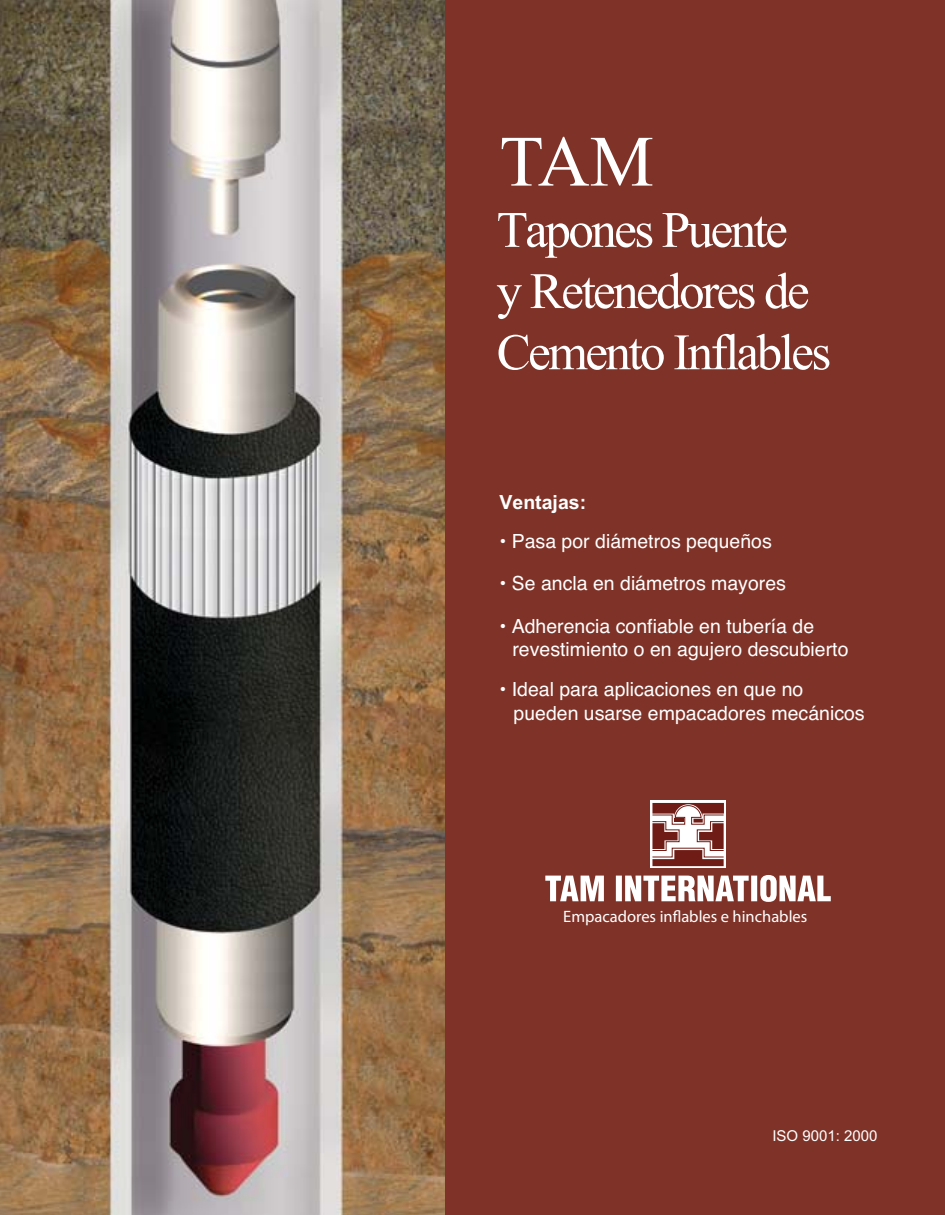
<style>
.page{position:relative;width:945px;height:1215px;background:#fff}
.page>*{position:absolute;margin:0;border:0;box-sizing:border-box;transform-origin:0 0}
.t1{font:72px "Times New Roman";color:#fff}
.t2{font:51px/61.2px "Times New Roman";letter-spacing:-.05em;color:#fff}
.t3{font:19.5px/23.4px "Helvetica";color:#fff}
.t4{font:700 19.5px "Arial";color:#fff}
.t5{font:16.5px "Myriad Pro";color:#fff}
.t6{font:15px "Arial";color:#fff}
</style>
<div class="page">
<img style="left:0;top:0;width:446px;height:1215px">
<div style="left:446px;top:0;width:499px;height:1215px;background:#7f3328"></div>
<svg style="left:650px;top:800px;width:76px;height:68px"></svg>
<svg style="left:652px;top:803px;width:72px;height:63px"></svg>
<svg style="left:545px;top:875px;width:286px;height:27px"></svg>
<p class="t1" style="left:500px;top:119px;width:156px">TAM</p>
<p class="t2" style="left:497px;top:199px;width:336px">Tapones Puente<br>y Retenedores de<br>Cemento Inflables</p>
<p class="t4" style="left:500px;top:491px;width:88px">Ventajas:</p>
<p class="t3" style="left:500px;top:532px;width:274px">• Pasa por diámetros pequeños</p>
<p class="t3" style="left:500px;top:574px;width:288px">• Se ancla en diámetros mayores</p>
<p class="t3" style="left:512px;top:616px;width:338px;text-indent:-13px">• Adherencia confiable en tubería de revestimiento o en agujero descubierto</p>
<p class="t3" style="left:513px;top:680px;width:353px;text-indent:-14px">• Ideal para aplicaciones en que no pueden usarse empacadores mecánicos</p>
<p class="t5" style="left:563px;top:906px;width:246px">Empacadores inflables e hinchables</p>
<p class="t6" style="left:772px;top:1127px;width:107px">ISO 9001: 2000</p>
</div>
